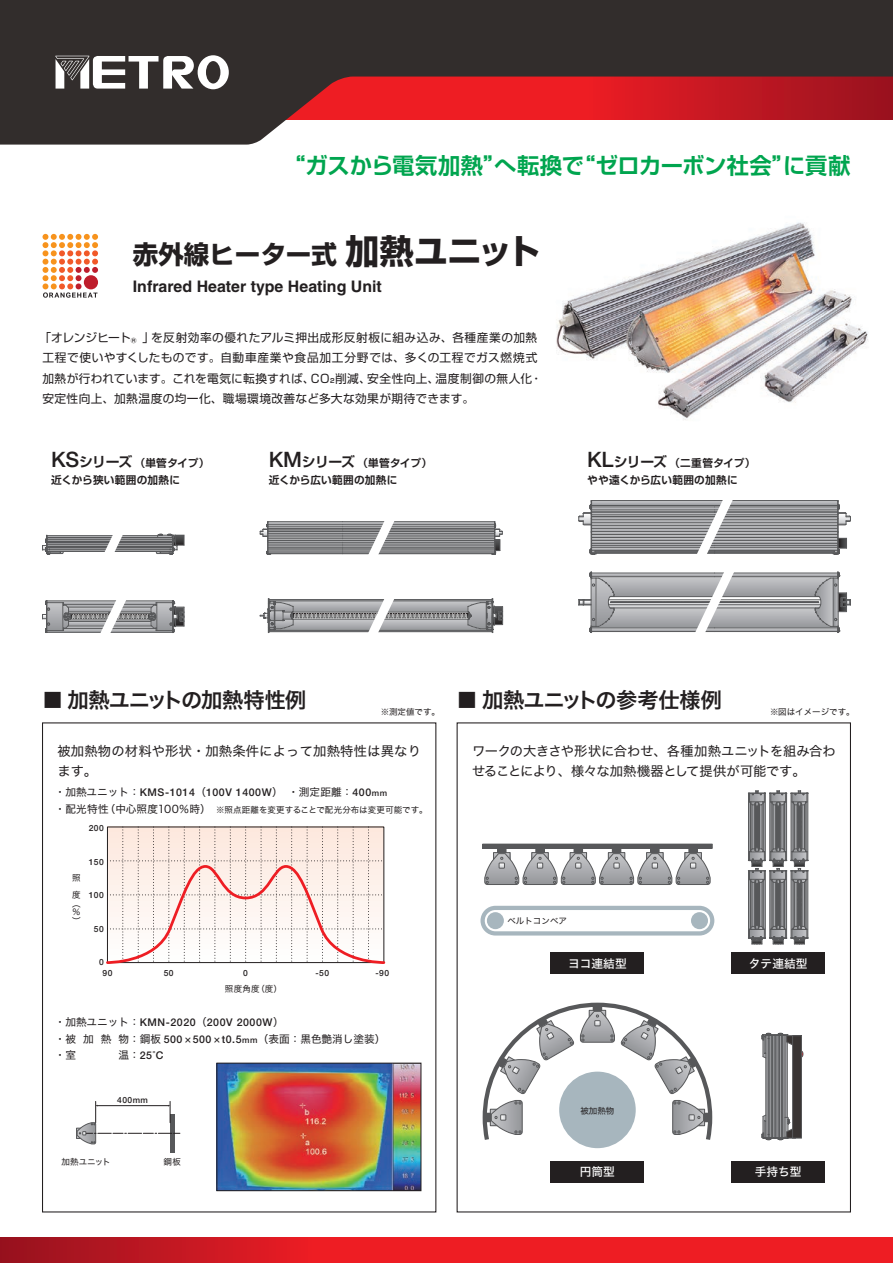
<style>
.page{position:relative;width:893px;height:1263px;background:#fff}
.page>*{position:absolute;margin:0;border:0;box-sizing:border-box;transform-origin:0 0}
.t1{font:700 25.5px "Shin Go Pro";color:#231f20}
.t2{font:700 22.35px "Shin Go Pro De";letter-spacing:-.01em;color:#00a54f}
.t3{font:21.3px "Hira Kaku Std W6";letter-spacing:-.035em;color:#231f20}
.t4{font:700 15.9px "Helvetica";color:#231f20}
.t5{font:13.35px/20px "Hira Kaku Std W4";letter-spacing:-.015em;color:#231f20}
.t6{font:13.35px/20px "Hira Kaku Std W4";letter-spacing:.005em;color:#231f20}
.t7{font:11.7px/20.4px "Shin Go Pro";letter-spacing:.035em;color:#231f20}
.t8{font:11.7px "Hira Kaku Std W5";color:#fff}
.t9{font:700 10.65px/16.6px "Shin Go Pro De";letter-spacing:.02em;color:#231f20}
.t10{font:500 10.65px "Helvetica Neue";letter-spacing:.05em;color:#231f20}
.t11{font:10.65px/16.5px "Hira Kaku Std W4";color:#231f20}
.t12{font:8.55px/8.6px "Hira Kaku Std W4";color:#231f20}
.t13{font:500 8.55px "Helvetica Neue";letter-spacing:.05em;color:#231f20}
.s1{font-size:34.05px}
.s2{font-family:"Helvetica Neue";font-weight:500;font-size:21.3px}
.s3{font-family:"Shin Go Pr 6 N De";font-size:13.8px}
.s4{font-family:"Hira Kaku Std W4";font-weight:400}
.s5{font-size:8.55px}
.s6{font-size:10.65px}
.s7{font-family:"Helvetica Neue";font-weight:500}
.s8{font-family:"Helvetica Neue";font-weight:500;font-size:8.55px}
</style>
<div class="page">
<svg style="left:0;top:0;width:893px;height:145px;background:#6d4344"></svg>
<svg style="left:55px;top:55px;width:174px;height:34px"></svg>
<svg style="left:43px;top:234px;width:55px;height:64px"></svg>
<svg style="left:578px;top:500px;width:273px;height:55px;background:#9d9ea0"></svg>
<svg style="left:260px;top:521px;width:243px;height:34px;background:#909193"></svg>
<svg style="left:260px;top:598px;width:243px;height:35px;background:#a3a4a6"></svg>
<svg style="left:42px;top:533px;width:143px;height:100px"></svg>
<svg style="left:0;top:1237px;width:893px;height:26px;background:#dd1a22"></svg>
<img style="left:556px;top:222px;width:312px;height:198px">
<svg style="left:578px;top:571px;width:273px;height:62px;background:#b0b1b4"></svg>
<div style="left:493px;top:852px;width:17px;height:9px;border:1px solid #57585a"></div>
<div style="left:497px;top:848px;width:9px;height:5px;background:#57585a"></div>
<div style="left:532px;top:852px;width:16px;height:9px;border:1px solid #57585a"></div>
<div style="left:536px;top:848px;width:8px;height:5px;background:#57585a"></div>
<div style="left:570px;top:852px;width:17px;height:9px;border:1px solid #57585a"></div>
<div style="left:574px;top:848px;width:9px;height:5px;background:#57585a"></div>
<div style="left:608px;top:852px;width:17px;height:9px;border:1px solid #57585a"></div>
<div style="left:612px;top:848px;width:9px;height:5px;background:#57585a"></div>
<div style="left:646px;top:852px;width:17px;height:9px;border:1px solid #57585a"></div>
<div style="left:651px;top:848px;width:8px;height:5px;background:#57585a"></div>
<div style="left:650px;top:848px;width:9px;height:5px;border:1px solid #57585a"></div>
<div style="left:685px;top:852px;width:17px;height:9px;border:1px solid #57585a"></div>
<svg style="left:484px;top:853px;width:227px;height:32px"></svg>
<div style="left:689px;top:848px;width:8px;height:5px;background:#57585a"></div>
<div style="left:689px;top:848px;width:9px;height:5px;border:1px solid #57585a"></div>
<div style="left:482px;top:844px;width:230px;height:4px;border:1px solid #57585a"></div>
<svg style="left:480px;top:906px;width:234px;height:29px"></svg>
<div style="left:551px;top:952px;width:93px;height:22px;background:#231f20"></div>
<svg style="left:482px;top:1002px;width:231px;height:142px"></svg>
<div style="left:559px;top:1071px;width:77px;height:77px;background:#a7b6be;border-radius:50%"></div>
<div style="left:551px;top:1161px;width:93px;height:21px;background:#231f20"></div>
<div style="left:731px;top:1161px;width:94px;height:21px;background:#231f20"></div>
<svg style="left:748px;top:790px;width:61px;height:155px;background:#8d8e90"></svg>
<div style="left:731px;top:952px;width:94px;height:22px;background:#231f20"></div>
<div style="left:76px;top:1128px;width:6px;height:11px;border:1px solid #57585a"></div>
<hr style="left:170px;top:1114px;width:4px;height:38px;background:#57585a">
<svg style="left:77px;top:1101px;width:103px;height:43px"></svg>
<img style="left:219px;top:1065px;width:200px;height:124px">
<div style="left:217px;top:1063px;width:204px;height:128px;border:1px solid #231f20"></div>
<svg style="left:106px;top:827px;width:280px;height:137px"></svg>
<svg style="left:761px;top:1033px;width:42px;height:107px"></svg>
<h2 class="t2" style="left:283px;top:147px;width:569px">“ガスから電気加熱”へ転換で“ゼロカーボン社会”に貢献</h2>
<h1 class="t1" style="left:133px;top:234px;width:409px">赤外線ヒーター式<span class="s1">加熱ユニット</span></h1>
<h3 class="t4" style="left:133px;top:277px;width:250px">Infrared Heater type Heating Unit</h3>
<p class="t7" style="left:40px;top:326px;width:504px">「オレンジヒート®」を反射効率の優れたアルミ押出成形反射板に組み込み、各種産業の加熱工程で使いやすくしたものです。自動車産業や食品加工分野では、多くの工程でガス燃焼式加熱が行われています。これを電気に転換すれば、CO₂削減、安全性向上、温度制御の無人化・安定性向上、加熱温度の均一化、職場環境改善など多大な効果が期待できます。</p>
<p class="t9" style="left:51px;top:454px;width:160px"><span class="s2">KS</span><span class="s3">シリーズ</span>（単管タイプ）近くから狭い範囲の加熱に</p>
<p class="t9" style="left:269px;top:454px;width:165px"><span class="s2">KM</span><span class="s3">シリーズ</span>（単管タイプ）近くから広い範囲の加熱に</p>
<p class="t9" style="left:587px;top:454px;width:170px"><span class="s2">KL</span><span class="s3">シリーズ</span>（二重管タイプ）やや遠くから広い範囲の加熱に</p>
<h3 class="t3" style="left:42px;top:683px;width:266px">■ 加熱ユニットの加熱特性例</h3>
<h3 class="t3" style="left:457px;top:683px;width:267px">■ 加熱ユニットの参考仕様例</h3>
<p class="t5" style="left:472px;top:741px;width:365px">ワークの大きさや形状に合わせ、各種加熱ユニットを組み合わせることにより、様々な加熱機器として提供が可能です。</p>
<p class="t12" style="left:381px;top:708px;width:61px">※測定値です。</p>
<p class="t12" style="left:770px;top:708px;width:86px">※図はイメージです。</p>
<p class="t6" style="left:57px;top:741px;width:365px">被加熱物の材料や形状・加熱条件によって加熱特性は異なります。</p>
<p class="t10" style="left:55px;top:786px;width:334px"><span class="s4">・加熱ユニット：</span>KMS-1014<span class="s4">（</span>100V 1400W<span class="s4">）・測定距離：</span>400<span class="s5">mm</span></p>
<p class="t12" style="left:55px;top:805px;width:374px"><span class="s6">・配光特性（中心照度100％時）　</span>※照点距離を変更することで配光分布は変更可能です。</p>
<p class="t13" style="left:89px;top:823px;width:17px">200</p>
<p class="t12" style="left:72px;top:870px;width:10px;line-height:17px">照度</p>
<p class="t12" style="left:72px;top:899px;width:10px;text-align:justify">（％）</p>
<p class="t13" style="left:89px;top:856px;width:17px">150</p>
<p class="t13" style="left:89px;top:890px;width:17px">100</p>
<p class="t13" style="left:94px;top:923px;width:11px">50</p>
<p class="t13" style="left:99px;top:957px;width:6px">0</p>
<p class="t13" style="left:103px;top:968px;width:11px">90</p>
<p class="t13" style="left:164px;top:968px;width:11px">50</p>
<p class="t13" style="left:243px;top:968px;width:6px">0</p>
<p class="t13" style="left:315px;top:968px;width:15px">-50</p>
<p class="t13" style="left:376px;top:968px;width:15px">-90</p>
<p class="t12" style="left:225px;top:984px;width:58px">照度角度（度）</p>
<p class="t10" style="left:55px;top:1016px;width:230px"><span class="s4">・加熱ユニット：</span>KMN-2020<span class="s4">（</span>200V 2000W<span class="s4">）</span></p>
<p class="t11" style="left:55px;top:1030px;width:332px">・被 加 熱 物：鋼板 <span class="s7">500</span> ×<span class="s7">500</span> ×<span class="s7">t0.5</span><span class="s8">mm</span>（表面：黒色艶消し塗装）・室　　　　温：<span class="s7">25˚C</span></p>
<p class="t13" style="left:117px;top:1095px;width:32px">400mm</p>
<p class="t12" style="left:61px;top:1157px;width:51px">加熱ユニット</p>
<p class="t12" style="left:164px;top:1157px;width:19px">鋼板</p>
<p class="t12" style="left:507px;top:916px;width:61px">ベルトコンベア</p>
<p class="t8" style="left:568px;top:954px;width:60px">ヨコ連結型</p>
<p class="t12" style="left:580px;top:1107px;width:36px">被加熱物</p>
<p class="t8" style="left:749px;top:954px;width:60px">タテ連結型</p>
<p class="t8" style="left:580px;top:1163px;width:37px">円筒型</p>
<p class="t8" style="left:755px;top:1163px;width:48px">手持ち型</p>
</div>
